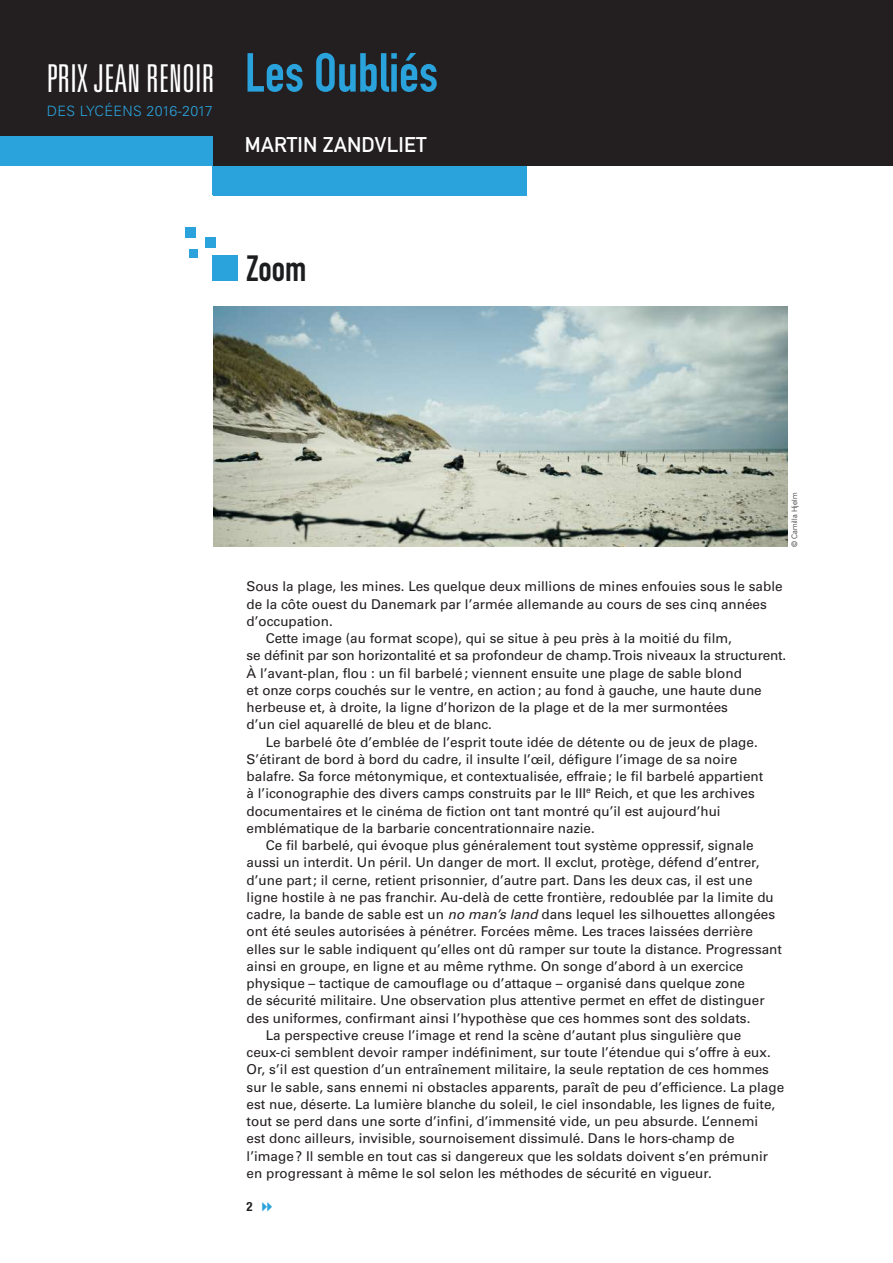
<style>
.page{position:relative;width:893px;height:1263px;background:#fff}
.page>*{position:absolute;margin:0;border:0;box-sizing:border-box;transform-origin:0 0}
.t1{font:54px "DIN Engschrift Std";color:#2aa2db}
.t2{font:300 ultra-condensed 38.4px "Univers LT Std";letter-spacing:.005em;color:#fff}
.t3{font:36px "DIN Engschrift Std";color:#1b1d1f}
.t4{font:21px "DIN Mittelschrift Std";letter-spacing:.01em;color:#fff}
.t5{font:300 14.25px "Univers LT Std";letter-spacing:.025em;color:#2aa2db}
.t6{font:13.5px "Univers LT Std";color:#231f20}
.t7{font:700 condensed 12.75px "Helvetica Neue LT Std";color:#231f20}
.t8{font:300 7.5px "Univers LT Std";color:#231f20}
.s1{font-style:italic}
</style>
<div class="page">
<div style="left:0;top:0;width:893px;height:166px;background:#231f20"></div>
<div style="left:0;top:136px;width:213px;height:30px;background:#2aa2db"></div>
<div style="left:213px;top:166px;width:314px;height:30px;background:#2aa2db"></div>
<div style="left:205px;top:238px;width:11px;height:10px;background:#2aa2db"></div>
<div style="left:185px;top:227px;width:11px;height:11px;background:#2aa2db"></div>
<div style="left:189px;top:249px;width:9px;height:9px;background:#2aa2db"></div>
<div style="left:212px;top:256px;width:26px;height:25px;background:#2aa2db"></div>
<img style="left:213px;top:306px;width:574px;height:241px">
<h2 class="t2" style="left:47px;top:58px;width:169px">PRIX JEAN RENOIR</h2>
<p class="t5" style="left:47px;top:102px;width:168px">DES LYCÉENS 2016-2017</p>
<h1 class="t1" style="left:245px;top:41px;width:195px">Les Oubliés</h1>
<h3 class="t4" style="left:245px;top:132px;width:183px">MARTIN ZANDVLIET</h3>
<h3 class="t3" style="left:247px;top:247px;width:61px">Zoom</h3>
<p class="t8" style="left:790px;top:547px;width:55px;rotate:-90deg">© Camilla Hjelm</p>
<p class="t6" style="left:247px;top:578px;width:537px">Sous la plage, les mines. Les quelque deux millions de mines enfouies sous le sable</p>
<p class="t6" style="left:247px;top:596px;width:522px">de la côte ouest du Danemark par l’armée allemande au cours de ses cinq années</p>
<p class="t6" style="left:247px;top:613px;width:88px">d’occupation.</p>
<p class="t6" style="left:266px;top:630px;width:468px">Cette image (au format scope), qui se situe à peu près à la moitié du film,</p>
<p class="t6" style="left:247px;top:647px;width:541px">se définit par son horizontalité et sa profondeur de champ. Trois niveaux la structurent.</p>
<p class="t6" style="left:247px;top:665px;width:497px">À l’avant-plan, flou : un fil barbelé; viennent ensuite une plage de sable blond</p>
<p class="t6" style="left:247px;top:682px;width:517px">et onze corps couchés sur le ventre, en action; au fond à gauche, une haute dune</p>
<p class="t6" style="left:247px;top:699px;width:483px">herbeuse et, à droite, la ligne d’horizon de la plage et de la mer surmontées</p>
<p class="t6" style="left:247px;top:716px;width:247px">d’un ciel aquarellé de bleu et de blanc.</p>
<p class="t6" style="left:266px;top:734px;width:494px">Le barbelé ôte d’emblée de l’esprit toute idée de détente ou de jeux de plage.</p>
<p class="t6" style="left:247px;top:751px;width:492px">S’étirant de bord à bord du cadre, il insulte l’œil, défigure l’image de sa noire</p>
<p class="t6" style="left:247px;top:768px;width:518px">balafre. Sa force métonymique, et contextualisée, effraie; le fil barbelé appartient</p>
<p class="t6" style="left:247px;top:786px;width:510px">à l’iconographie des divers camps construits par le III<sup>e</sup> Reich, et que les archives</p>
<p class="t6" style="left:247px;top:803px;width:476px">documentaires et le cinéma de fiction ont tant montré qu’il est aujourd’hui</p>
<p class="t6" style="left:247px;top:820px;width:350px">emblématique de la barbarie concentrationnaire nazie.</p>
<p class="t6" style="left:266px;top:837px;width:489px">Ce fil barbelé, qui évoque plus généralement tout système oppressif, signale</p>
<p class="t6" style="left:247px;top:854px;width:514px">aussi un interdit. Un péril. Un danger de mort. Il exclut, protège, défend d’entrer,</p>
<p class="t6" style="left:247px;top:872px;width:507px">d’une part; il cerne, retient prisonnier, d’autre part. Dans les deux cas, il est une</p>
<p class="t6" style="left:247px;top:889px;width:529px">ligne hostile à ne pas franchir. Au-delà de cette frontière, redoublée par la limite du</p>
<p class="t6" style="left:247px;top:906px;width:530px">cadre, la bande de sable est un <span class="s1">no man’s land</span> dans lequel les silhouettes allongées</p>
<p class="t6" style="left:247px;top:923px;width:508px">ont été seules autorisées à pénétrer. Forcées même. Les traces laissées derrière</p>
<p class="t6" style="left:247px;top:941px;width:537px">elles sur le sable indiquent qu’elles ont dû ramper sur toute la distance. Progressant</p>
<p class="t6" style="left:247px;top:958px;width:498px">ainsi en groupe, en ligne et au même rythme. On songe d’abord à un exercice</p>
<p class="t6" style="left:247px;top:975px;width:500px">physique – tactique de camouflage ou d’attaque – organisé dans quelque zone</p>
<p class="t6" style="left:247px;top:993px;width:519px">de sécurité militaire. Une observation plus attentive permet en effet de distinguer</p>
<p class="t6" style="left:247px;top:1010px;width:505px">des uniformes, confirmant ainsi l’hypothèse que ces hommes sont des soldats.</p>
<p class="t6" style="left:266px;top:1027px;width:477px">La perspective creuse l’image et rend la scène d’autant plus singulière que</p>
<p class="t6" style="left:247px;top:1044px;width:526px">ceux-ci semblent devoir ramper indéfiniment, sur toute l’étendue qui s’offre à eux.</p>
<p class="t6" style="left:247px;top:1062px;width:524px">Or, s’il est question d’un entraînement militaire, la seule reptation de ces hommes</p>
<p class="t6" style="left:247px;top:1079px;width:539px">sur le sable, sans ennemi ni obstacles apparents, paraît de peu d’efficience. La plage</p>
<p class="t6" style="left:247px;top:1096px;width:530px">est nue, déserte. La lumière blanche du soleil, le ciel insondable, les lignes de fuite,</p>
<p class="t6" style="left:247px;top:1113px;width:513px">tout se perd dans une sorte d’infini, d’immensité vide, un peu absurde. L’ennemi</p>
<p class="t6" style="left:247px;top:1131px;width:489px">est donc ailleurs, invisible, sournoisement dissimulé. Dans le hors-champ de</p>
<p class="t6" style="left:247px;top:1148px;width:523px">l’image? Il semble en tout cas si dangereux que les soldats doivent s’en prémunir</p>
<p class="t6" style="left:247px;top:1165px;width:467px">en progressant à même le sol selon les méthodes de sécurité en vigueur.</p>
<p class="t7" style="left:247px;top:1199px;width:8px">2</p>
</div>
